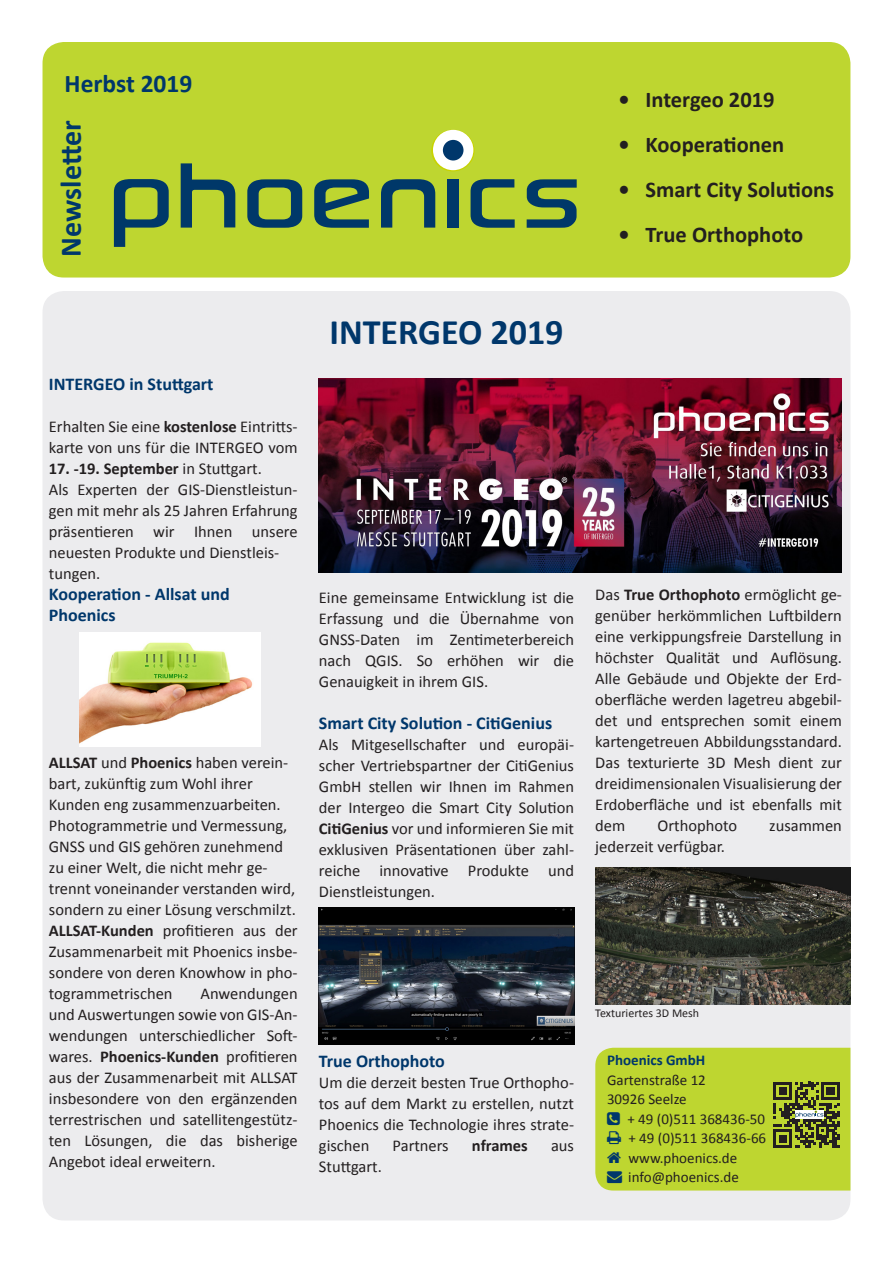
<style>
.page{position:relative;width:893px;height:1263px;background:#fff}
.page>*{position:absolute;margin:0;border:0;box-sizing:border-box;transform-origin:0 0}
.t1{font:700 36px "Calibri";color:#00376b}
.t2{font:700 30px "Calibri";color:#00376b}
.t3{font:700 25.5px "Calibri";color:#00376b}
.t4{font:700 22.5px "Calibri";color:#231f20}
.t5{font:700 18px "Calibri";color:#00376b}
.t6{font:16.5px/21px "Calibri";color:#231f20;text-align:justify}
.t7{font:700 16.5px "Calibri";color:#231f20}
.t8{font:15px "Calibri";color:#231f20}
.t9{font:700 15px "Calibri";color:#00376b}
.t10{font:12px "Calibri";color:#231f20}
.s1{font-weight:700}
.s2{font-weight:400}
.s3{color:#00376b}
</style>
<div class="page">
<div style="left:43px;top:291px;width:807px;height:929px;background:#ececee;border-radius:21px"></div>
<div style="left:43px;top:42px;width:807px;height:236px;background:#bed630;border-radius:21px"></div>
<img style="left:319px;top:378px;width:523px;height:195px">
<svg style="left:431px;top:130px;width:44px;height:41px"></svg>
<svg style="left:114px;top:179px;width:55px;height:68px"></svg>
<svg style="left:181px;top:163px;width:54px;height:65px"></svg>
<svg style="left:247px;top:179px;width:55px;height:49px"></svg>
<svg style="left:314px;top:179px;width:55px;height:49px"></svg>
<svg style="left:381px;top:179px;width:54px;height:49px"></svg>
<div style="left:447px;top:179px;width:12px;height:49px;background:#003869"></div>
<svg style="left:471px;top:179px;width:44px;height:49px"></svg>
<svg style="left:527px;top:179px;width:50px;height:49px"></svg>
<div style="left:433px;top:130px;width:40px;height:40px;background:#fff;border-radius:50%"></div>
<div style="left:443px;top:140px;width:20px;height:21px;background:#00376b;border-radius:50%"></div>
<img style="left:595px;top:867px;width:255px;height:138px">
<img style="left:79px;top:632px;width:182px;height:114px">
<img style="left:319px;top:908px;width:255px;height:137px">
<svg style="left:595px;top:1048px;width:255px;height:142px;background:#b4ca31"></svg>
<p class="t3" style="left:65px;top:67px;width:129px">Herbst 2019</p>
<p class="t2" style="left:52px;top:257px;width:138px;rotate:-90deg">Newsleter</p>
<p class="t4" style="left:619px;top:85px;width:158px">• Intergeo 2019</p>
<p class="t4" style="left:619px;top:130px;width:167px">• Kooperationen</p>
<p class="t4" style="left:619px;top:175px;width:217px">• Smart City Solutions</p>
<p class="t4" style="left:619px;top:220px;width:186px">• True Orthophoto</p>
<p class="t5" style="left:49px;top:373px;width:166px">INTERGEO in Stuttgart</p>
<p class="t6" style="left:49px;top:416px;width:250px">Erhalten Sie eine <span class="s1">kostenlose</span> Eintritts&shy;karte von uns für die INTERGEO vom</p>
<p class="t7" style="left:49px;top:458px;width:214px">17. -19. September <span class="s2">in Stuttgart.</span></p>
<p class="t6" style="left:49px;top:479px;width:250px">Als Experten der GIS-Dienstleistun&shy;gen mit mehr als 25 Jahren Erfahrung präsentieren wir Ihnen unsere</p>
<p class="t6" style="left:49px;top:542px;width:232px">neuesten Produkte und Dienstleis&shy;tungen.</p>
<p class="t5" style="left:49px;top:583px;width:182px">Kooperation - Allsat und</p>
<p class="t5" style="left:49px;top:604px;width:68px">Phoenics</p>
<p class="t6" style="left:49px;top:752px;width:241px;text-align:left"><span class="s1">ALLSAT</span> und <span class="s1">Phoenics</span> haben verein&shy;bart, zukünftig zum Wohl ihrer<br>Kunden eng zusammenzuarbeiten.</p>
<p class="t6" style="left:49px;top:815px;width:248px;text-align:left">Photogrammetrie und Vermessung, GNSS und GIS gehören zunehmend zu einer Welt, die nicht mehr ge&shy;trennt voneinander verstanden wird, sondern zu einer Lösung verschmilzt.</p>
<p class="t6" style="left:49px;top:920px;width:250px"><span class="s1">ALLSAT-Kunden</span> profitieren aus der Zusammenarbeit mit Phoenics insbe&shy;sondere von deren Knowhow in pho&shy;togrammetrischen</p>
<p class="t6" style="left:49px;top:983px;width:250px;text-indent:152px">Anwendungen und Auswertungen sowie von GIS-An&shy;wendungen unterschiedlicher Soft&shy;wares. <span class="s1">Phoenics-Kunden</span> profitieren aus der Zusammenarbeit mit ALLSAT insbesondere von den ergänzenden terrestrischen und satellitengestütz&shy;ten Lösungen, die das bisherige</p>
<p class="t6" style="left:49px;top:1151px;width:168px">Angebot ideal erweitern.</p>
<p class="t1" style="left:329px;top:309px;width:236px">INTERGEO 2019</p>
<p class="t6" style="left:319px;top:587px;width:257px">Eine gemeinsame Entwicklung ist die Erfassung und die Übernahme von GNSS-Daten im Zentimeterbereich nach QGIS. So erhöhen wir die</p>
<p class="t6" style="left:319px;top:671px;width:171px">Genauigkeit in ihrem GIS.</p>
<p class="t5" style="left:319px;top:712px;width:235px">Smart City Solution - CitiGenius</p>
<p class="t6" style="left:319px;top:734px;width:257px">Als Mitgesellschafter und europäi&shy;scher Vertriebspartner der CitiGenius GmbH stellen wir Ihnen im Rahmen der Intergeo die Smart City Solution <span class="s1">CitiGenius</span> vor und informieren Sie mit exklusiven Präsentationen über zahl&shy;reiche innovative Produkte und</p>
<p class="t6" style="left:319px;top:881px;width:118px">Dienstleistungen.</p>
<p class="t6" style="left:595px;top:584px;width:248px">Das <span class="s1">True Orthophoto</span> ermöglicht ge&shy;genüber herkömmlichen Luftbildern eine verkippungsfreie Darstellung in höchster Qualität und Auflösung.<br>Alle Gebäude und Objekte der Erd&shy;oberfläche werden lagetreu abgebil&shy;det und entsprechen somit einem kartengetreuen Abbildungsstandard.<br>Das texturierte 3D Mesh dient zur dreidimensionalen Visualisierung der Erdoberfläche und ist ebenfalls mit dem</p>
<p class="t6" style="left:657px;top:815px;width:81px">Orthophoto</p>
<p class="t6" style="left:769px;top:815px;width:74px">zusammen</p>
<p class="t6" style="left:595px;top:836px;width:131px">jederzeit verfügbar.</p>
<p class="t5" style="left:319px;top:1049px;width:128px">True Orthophoto</p>
<p class="t6" style="left:319px;top:1072px;width:257px">Um die derzeit besten True Orthopho&shy;tos auf dem Markt zu erstellen, nutzt Phoenics die Technologie ihres strate&shy;gischen</p>
<p class="t6" style="left:393px;top:1135px;width:58px">Partners</p>
<p class="t7" style="left:472px;top:1134px;width:57px">nframes</p>
<p class="t6" style="left:551px;top:1135px;width:25px">aus</p>
<p class="t6" style="left:319px;top:1156px;width:65px">Stuttgart.</p>
<p class="t10" style="left:595px;top:1005px;width:105px">Texturiertes 3D Mesh</p>
<p class="t9" style="left:607px;top:1050px;width:100px">Phoenics GmbH</p>
<p class="t8" style="left:607px;top:1070px;width:100px">Gartenstraße 12</p>
<p class="t8" style="left:607px;top:1090px;width:81px">30926 Seelze</p>
<p class="t8" style="left:627px;top:1109px;width:139px">+ 49 (0)511 368436-50</p>
<p class="t8" style="left:628px;top:1129px;width:139px">+ 49 (0)511 368436-66</p>
<p class="t8" style="left:628px;top:1148px;width:110px">www.phoenics.de</p>
<p class="t8" style="left:607px;top:1168px;width:133px"><span class="s3">→</span> info@phoenics.de</p>
</div>
